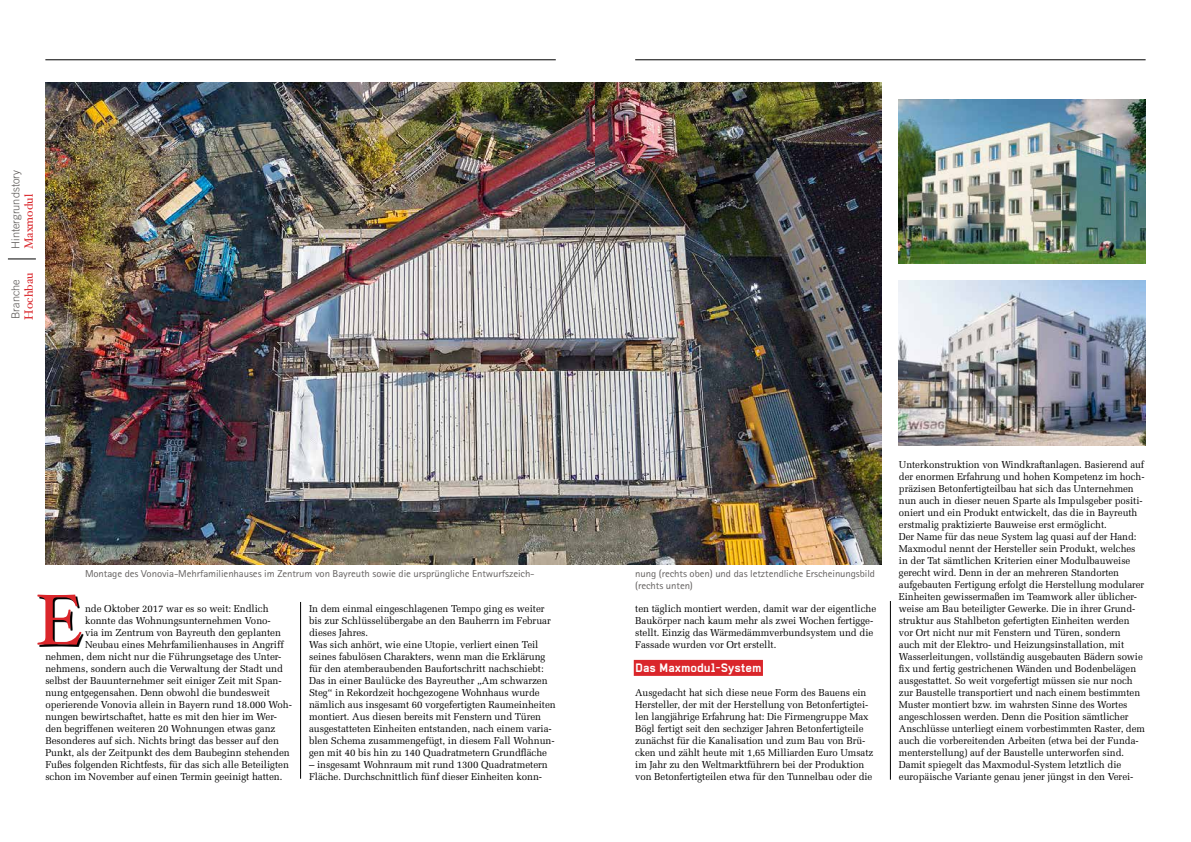
<style>
.page{position:relative;width:1191px;height:842px;background:#fff}
.page>*{position:absolute;margin:0;border:0;box-sizing:border-box;transform-origin:0 0}
.t1{font:72px "Hoefler Text";color:#da262b}
.t2{font:700 12px "Alpha Headline CE";letter-spacing:-.005em;color:#fff}
.t3{font:12px "Hoefler Text";color:#da262b}
.t4{font:300 11px "Trade Gothic";color:#595654}
.t5{font:10px/12px "Melior LT Std";letter-spacing:-.005em;color:#000;scale:.96 1}
.t6{font:10px/12px "Melior LT Std";letter-spacing:-.005em;color:#000}
.t7{font:10px/12px "Agfa Rotis Sans Serif";letter-spacing:-.01em;color:#646160;scale:1.08 1}
</style>
<div class="page">
<hr style="left:635px;top:60px;width:510px;height:1px;background:#000">
<hr style="left:45px;top:60px;width:511px;height:1px;background:#000">
<div style="left:634px;top:660px;width:129px;height:16px;background:#da262b"></div>
<hr style="left:890px;top:601px;width:1px;height:179px;background:#000">
<svg style="left:8px;top:259px;width:28px;height:1px"></svg>
<img style="left:899px;top:99px;width:246px;height:165px">
<img style="left:899px;top:281px;width:246px;height:164px">
<img style="left:45px;top:82px;width:550px;height:482px">
<img style="left:595px;top:82px;width:287px;height:482px">
<hr style="left:300px;top:602px;width:1px;height:177px;background:#000">
<svg style="left:39px;top:596px;width:44px;height:50px"></svg>
<p class="t4" style="left:9px;top:249px;width:80px;rotate:-90deg">Hintergrundstory</p>
<p class="t3" style="left:22px;top:249px;width:57px;rotate:-90deg">Maxmodul</p>
<p class="t4" style="left:9px;top:319px;width:41px;rotate:-90deg">Branche</p>
<p class="t3" style="left:21px;top:320px;width:49px;rotate:-90deg">Hochbau</p>
<p class="t7" style="left:85px;top:568px;width:418px">Montage des Vonovia-Mehrfamilienhauses im Zentrum von Bayreuth sowie die ursprüngliche Entwurfszeich-</p>
<p class="t7" style="left:635px;top:568px;width:224px">nung (rechts oben) und das letztendliche Erscheinungsbild (rechts unten)</p>
<h1 class="t1" style="left:35px;top:577px;width:48px">E</h1>
<p class="t6" style="left:85px;top:603px;width:185px">nde Oktober 2017 war es so weit: Endlich</p>
<p class="t6" style="left:85px;top:615px;width:187px">konnte das Wohnungsunternehmen Vono-</p>
<p class="t6" style="left:85px;top:627px;width:197px">via im Zentrum von Bayreuth den geplanten</p>
<p class="t6" style="left:85px;top:639px;width:200px">Neubau eines Mehrfamilienhauses in Angriff</p>
<p class="t6" style="left:45px;top:651px;width:237px">nehmen, dem nicht nur die Führungsetage des Unter-</p>
<p class="t6" style="left:45px;top:663px;width:239px">nehmens, sondern auch die Verwaltung der Stadt und</p>
<p class="t6" style="left:45px;top:675px;width:238px">selbst der Bauunternehmer seit einiger Zeit mit Span-</p>
<p class="t6" style="left:45px;top:687px;width:226px">nung entgegensahen. Denn obwohl die bundesweit</p>
<p class="t6" style="left:45px;top:699px;width:248px">operierende Vonovia allein in Bayern rund 18.000 Woh-</p>
<p class="t6" style="left:45px;top:711px;width:233px">nungen bewirtschaftet, hatte es mit den hier im Wer-</p>
<p class="t6" style="left:45px;top:723px;width:231px">den begriffenen weiteren 20 Wohnungen etwas ganz</p>
<p class="t6" style="left:45px;top:735px;width:235px">Besonderes auf sich. Nichts bringt das besser auf den</p>
<p class="t6" style="left:45px;top:747px;width:246px">Punkt, als der Zeitpunkt des dem Baubeginn stehenden</p>
<p class="t6" style="left:45px;top:759px;width:245px">Fußes folgenden Richtfests, für das sich alle Beteiligten</p>
<p class="t6" style="left:45px;top:771px;width:239px">schon im November auf einen Termin geeinigt hatten.</p>
<p class="t6" style="left:309px;top:603px;width:248px">In dem einmal eingeschlagenen Tempo ging es weiter bis zur Schlüsselübergabe an den Bauherrn im Februar dieses Jahres.<br>Was sich anhört, wie eine Utopie, verliert einen Teil seines fabulösen Charakters, wenn man die Erklärung für den atemberaubenden Baufortschritt nachschiebt:<br>Das in einer Baulücke des Bayreuther „Am schwarzen Steg“ in Rekordzeit hochgezogene Wohnhaus wurde nämlich aus insgesamt 60 vorgefertigten Raumeinheiten montiert. Aus diesen bereits mit Fenstern und Türen ausgestatteten Einheiten entstanden, nach einem varia&shy;blen Schema zusammengefügt, in diesem Fall Wohnun&shy;gen mit 40 bis hin zu 140 Quadratmetern Grundfläche</p>
<p class="t6" style="left:309px;top:759px;width:240px">– insgesamt Wohnraum mit rund 1300 Quadratmetern<br>Fläche. Durchschnittlich fünf dieser Einheiten konn-</p>
<p class="t6" style="left:635px;top:603px;width:242px">ten täglich montiert werden, damit war der eigentliche Baukörper nach kaum mehr als zwei Wochen fertigge&shy;stellt. Einzig das Wärmedämmverbundsystem und die Fassade wurden vor Ort erstellt.</p>
<p class="t2" style="left:635px;top:660px;width:128px">Das Maxmodul-System</p>
<p class="t5" style="left:635px;top:687px;width:250px">Ausgedacht hat sich diese neue Form des Bauens ein Hersteller, der mit der Herstellung von Betonfertigtei&shy;len langjährige Erfahrung hat: Die Firmengruppe Max Bögl fertigt seit den sechziger Jahren Betonfertigteile zunächst für die Kanalisation und zum Bau von Brü&shy;cken und zählt heute mit 1,65 Milliarden Euro Umsatz im Jahr zu den Weltmarktführern bei der Produktion von Betonfertigteilen etwa für den Tunnelbau oder die</p>
<p class="t5" style="left:899px;top:459px;width:258px">Unterkonstruktion von Windkraftanlagen. Basierend auf der enormen Erfahrung und hohen Kompetenz im hoch&shy;präzisen Betonfertigteilbau hat sich das Unternehmen nun auch in dieser neuen Sparte als Impulsgeber positi&shy;oniert und ein Produkt entwickelt, das die in Bayreuth erstmalig praktizierte Bauweise erst ermöglicht.<br>Der Name für das neue System lag quasi auf der Hand:<br>Maxmodul nennt der Hersteller sein Produkt, welches in der Tat sämtlichen Kriterien einer Modulbauweise gerecht wird. Denn in der an mehreren Standorten aufgebauten Fertigung erfolgt die Herstellung modularer Einheiten gewissermaßen im Teamwork aller üblicher&shy;weise am Bau beteiligter Gewerke. Die in ihrer Grund&shy;struktur aus Stahlbeton gefertigten Einheiten werden vor Ort nicht nur mit Fenstern und Türen, sondern<br>auch mit der Elektro- und Heizungsinstallation, mit Wasserleitungen, vollständig ausgebauten Bädern sowie fix und fertig gestrichenen Wänden und Bodenbelägen ausgestattet. So weit vorgefertigt müssen sie nur noch zur Baustelle transportiert und nach einem bestimmten Muster montiert bzw. im wahrsten Sinne des Wortes angeschlossen werden. Denn die Position sämtlicher Anschlüsse unterliegt einem vorbestimmten Raster, dem auch die vorbereitenden Arbeiten (etwa bei der Funda&shy;menterstellung) auf der Baustelle unterworfen sind.<br>Damit spiegelt das Maxmodul-System letztlich die europäische Variante genau jener jüngst in den Verei-</p>
</div>
